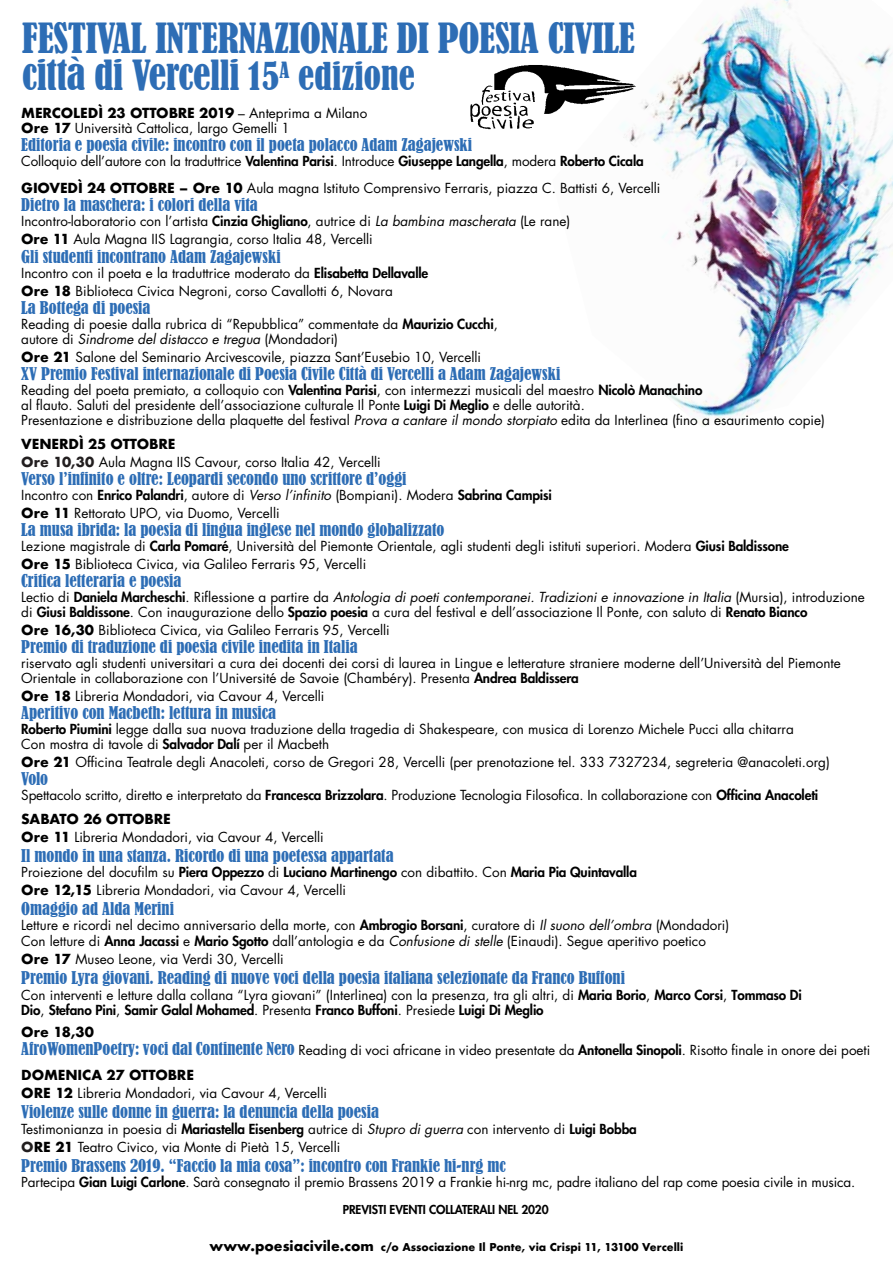
<style>
.page{position:relative;width:893px;height:1263px;background:#fff}
.page>*{position:absolute;margin:0;border:0;box-sizing:border-box;transform-origin:0 0}
.t1{font:condensed 39px/37.5px "Bernard";letter-spacing:-.01em;color:#2d6db5}
.t2{font:condensed 16.5px "Bernard";color:#2d6db5}
.t3{font:13.5px/18px "Futura";color:#000}
.t4{font:800 12px "Futura";letter-spacing:-.01em;color:#000}
.t5{font:700 10.5px "Futura";color:#000}
.s1{font-size:36px}
.s2{font-weight:700}
.s3{font-weight:800}
.s4{font-style:italic}
.s5{font-weight:700;color:#221e1f}
.s6{font-family:"Bernard";font-stretch:condensed;font-size:16.5px;color:#2d6db5}
.s7{font-size:13.5px}
</style>
<div class="page">
<img style="left:640px;top:0;width:253px;height:426px">
<img style="left:470px;top:65px;width:170px;height:77px">
<h1 class="t1" style="left:22px;top:20px;width:614px">FESTIVAL INTERNAZIONALE DI POESIA CIVILE città di Vercelli <span class="s1">15</span><sup>A</sup> <span class="s1">edizione</span></h1>
<p class="t3" style="left:21px;top:105px;width:347px;line-height:15px"><span class="s2">MERCOLEDÌ 23 OTTOBRE 2019</span> – Anteprima a Milano<br><span class="s2">Ore 17</span> Università Cattolica, largo Gemelli 1</p>
<p class="t2" style="left:21px;top:135px;width:452px">Editoria e poesia civile: incontro con il poeta polacco Adam Zagajewski</p>
<p class="t3" style="left:21px;top:147px;width:641px;line-height:27px">Colloquio dell’autore con la traduttrice <span class="s3">Valentina Parisi</span>. Introduce <span class="s3">Giuseppe Langella</span>, modera <span class="s3">Roberto Cicala<br></span><span class="s2">GIOVEDÌ 24 OTTOBRE – Ore 10</span> Aula magna Istituto Comprensivo Ferraris, piazza C. Battisti 6, Vercelli</p>
<p class="t2" style="left:21px;top:195px;width:238px">Dietro la maschera: i colori della vita</p>
<p class="t3" style="left:21px;top:211px;width:551px">Incontro-laboratorio con l’artista <span class="s3">Cinzia Ghigliano</span>, autrice di <span class="s4">La bambina mascherata</span> (Le rane)<br><span class="s2">Ore 11</span> Aula Magna IIS Lagrangia, corso Italia 48, Vercelli</p>
<p class="t2" style="left:21px;top:247px;width:261px">Gli studenti incontrano Adam Zagajewski</p>
<p class="t3" style="left:21px;top:264px;width:408px">Incontro con il poeta e la traduttrice moderato da <span class="s3">Elisabetta Dellavalle<br></span><span class="s2">Ore 18</span> Biblioteca Civica Negroni, corso Cavallotti 6, Novara</p>
<p class="t2" style="left:21px;top:298px;width:131px">La Bottega di poesia</p>
<p class="t3" style="left:21px;top:317px;width:478px;line-height:15px">Reading di poesie dalla rubrica di “Repubblica” commentate da <span class="s3">Maurizio Cucchi</span>, autore di <span class="s4">Sindrome del distacco e tregua</span> (Mondadori)</p>
<p class="t3" style="left:21px;top:348px;width:461px"><span class="s2">Ore 21</span> Salone del Seminario Arcivescovile, piazza Sant’Eusebio 10, Vercelli</p>
<p class="t2" style="left:21px;top:364px;width:541px">XV Premio Festival internazionale di Poesia Civile Città di Vercelli a Adam Zagajewski</p>
<p class="t3" style="left:21px;top:383px;width:805px;line-height:15px">Reading del poeta premiato, a colloquio con <span class="s3">Valentina Parisi</span>, con intermezzi musicali del maestro <span class="s3">Nicolò Manachino<br></span>al flauto. Saluti del presidente dell’associazione culturale Il Ponte <span class="s3">Luigi Di Meglio</span> e delle autorità.<br>Presentazione e distribuzione della plaquette del festival <span class="s4">Prova a cantare il mondo storpiato</span> edita da Interlinea (fino a esaurimento copie)</p>
<p class="t3" style="left:21px;top:435px;width:361px"><span class="s2">VENERDÌ 25 OTTOBRE<br></span><span class="s5">Ore 10,30</span> Aula Magna IIS Cavour, corso Italia 42, Vercelli</p>
<p class="t2" style="left:21px;top:469px;width:387px">Verso l’infinito e oltre: Leopardi secondo uno scrittore d’oggi</p>
<p class="t3" style="left:21px;top:486px;width:532px">Incontro con <span class="s3">Enrico Palandri</span>, autore di <span class="s4">Verso l’infinito</span> (Bompiani). Modera <span class="s3">Sabrina Campisi<br></span><span class="s2">Ore 11</span> Rettorato UPO, via Duomo, Vercelli</p>
<p class="t2" style="left:21px;top:520px;width:425px">La musa ibrida: la poesia di lingua inglese nel mondo globalizzato</p>
<p class="t3" style="left:21px;top:537px;width:769px">Lezione magistrale di <span class="s3">Carla Pomaré</span>, Università del Piemonte Orientale, agli studenti degli istituti superiori. Modera <span class="s3">Giusi Baldissone<br></span><span class="s2">Ore 15</span> Biblioteca Civica, via Galileo Ferraris 95, Vercelli</p>
<p class="t2" style="left:21px;top:571px;width:162px">Critica letteraria e poesia</p>
<p class="t3" style="left:21px;top:590px;width:845px;line-height:15px">Lectio di <span class="s3">Daniela Marcheschi</span>. Riflessione a partire da <span class="s4">Antologia di poeti contemporanei. Tradizioni e innovazione in Italia</span> (Mursia), introduzione di <span class="s3">Giusi Baldissone</span>. Con inaugurazione dello <span class="s3">Spazio poesia</span> a cura del festival e dell’associazione Il Ponte, con saluto di <span class="s3">Renato Bianco</span></p>
<p class="t3" style="left:21px;top:621px;width:370px"><span class="s2">Ore 16,30</span> Biblioteca Civica, via Galileo Ferraris 95, Vercelli</p>
<p class="t2" style="left:21px;top:637px;width:338px">Premio di traduzione di poesia civile inedita in Italia</p>
<p class="t3" style="left:21px;top:656px;width:821px;line-height:15px">riservato agli studenti universitari a cura dei docenti dei corsi di laurea in Lingue e letterature straniere moderne dell’Università del Piemonte<br>Orientale in collaborazione con l’Université de Savoie (Chambéry). Presenta <span class="s3">Andrea Baldissera</span></p>
<p class="t3" style="left:21px;top:687px;width:305px"><span class="s2">Ore 18</span> Libreria Mondadori, via Cavour 4, Vercelli</p>
<p class="t2" style="left:21px;top:703px;width:256px">Aperitivo con Macbeth: lettura in musica</p>
<p class="t3" style="left:21px;top:722px;width:774px;line-height:15px"><span class="s3">Roberto Piumini</span> legge dalla sua nuova traduzione della tragedia di Shakespeare, con musica di Lorenzo Michele Pucci alla chitarra<br>Con mostra di tavole di <span class="s3">Salvador Dalí</span> per il Macbeth</p>
<p class="t3" style="left:21px;top:753px;width:810px"><span class="s2">Ore 21</span> Officina Teatrale degli Anacoleti, corso de Gregori 28, Vercelli (per prenotazione tel. 333 7327234, segreteria @anacoleti.org)</p>
<p class="t2" style="left:21px;top:769px;width:28px">Volo</p>
<p class="t3" style="left:21px;top:783px;width:798px;line-height:24px">Spettacolo scritto, diretto e interpretato da <span class="s3">Francesca Brizzolara</span>. Produzione Tecnologia Filosofica. In collaborazione con <span class="s3">Officina Anacoleti<br></span><span class="s2">SABATO 26 OTTOBRE</span></p>
<p class="t3" style="left:21px;top:828px;width:304px"><span class="s2">Ore 11</span> Libreria Mondadori, via Cavour 4, Vercelli</p>
<p class="t2" style="left:21px;top:846px;width:374px">Il mondo in una stanza. Ricordo di una poetessa appartata</p>
<p class="t3" style="left:21px;top:863px;width:617px">Proiezione del docufilm su <span class="s3">Piera Oppezzo</span> di <span class="s3">Luciano Martinengo</span> con dibattito. Con <span class="s3">Maria Pia Quintavalla<br></span><span class="s2">Ore 12,15</span> Libreria Mondadori, via Cavour 4, Vercelli</p>
<p class="t2" style="left:21px;top:899px;width:154px">Omaggio ad Alda Merini</p>
<p class="t3" style="left:21px;top:917px;width:709px;line-height:16.2px">Letture e ricordi nel decimo anniversario della morte, con <span class="s3">Ambrogio Borsani</span>, curatore di <span class="s4">Il suono dell’ombra</span> (Mondadori)<br>Con letture di <span class="s3">Anna Jacassi</span> e <span class="s3">Mario Sgotto</span> dall’antologia e da <span class="s4">Confusione di stelle</span> (Einaudi). Segue aperitivo poetico</p>
<p class="t3" style="left:21px;top:950px;width:264px"><span class="s2">Ore 17</span> Museo Leone, via Verdi 30, Vercelli</p>
<p class="t2" style="left:21px;top:968px;width:605px">Premio Lyra giovani. Reading di nuove voci della poesia italiana selezionate da Franco Buffoni</p>
<p class="t3" style="left:21px;top:986px;width:782px;line-height:15.8px">Con interventi e letture dalla collana “Lyra giovani” (Interlinea) con la presenza, tra gli altri, di <span class="s3">Maria Borio</span>, <span class="s3">Marco Corsi</span>, <span class="s3">Tommaso Di<br>Dio</span>, <span class="s3">Stefano Pini</span>, <span class="s3">Samir Galal Mohamed</span>. Presenta <span class="s3">Franco Buffoni</span>. Presiede <span class="s3">Luigi Di Meglio</span></p>
<p class="t3" style="left:21px;top:1023px;width:851px"><span class="s2">Ore 18,30<br></span><span class="s6">AfroWomenPoetry: voci dal Continente Nero</span> Reading di voci africane in video presentate da <span class="s3">Antonella Sinopoli</span>. Risotto finale in onore dei poeti</p>
<p class="t3" style="left:21px;top:1066px;width:307px"><span class="s2">DOMENICA 27 OTTOBRE<br>ORE 12</span> Libreria Mondadori, via Cavour 4, Vercelli</p>
<p class="t2" style="left:21px;top:1102px;width:359px">Violenze sulle donne in guerra: la denuncia della poesia</p>
<p class="t3" style="left:21px;top:1120px;width:617px">Testimonianza in poesia di <span class="s3">Mariastella Eisenberg</span> autrice di <span class="s4">Stupro di guerra</span> con intervento di <span class="s3">Luigi Bobba<br></span><span class="s5">O</span><span class="s2">RE 21</span> Teatro Civico, via Monte di Pietà 15, Vercelli</p>
<p class="t2" style="left:21px;top:1156px;width:486px">Premio Brassens 2019. “Faccio la mia cosa”: incontro con Frankie hi-nrg mc</p>
<p class="t3" style="left:21px;top:1173px;width:835px">Partecipa <span class="s3">Gian Luigi Carlone</span>. Sarà consegnato il premio Brassens 2019 a Frankie hi-nrg mc, padre italiano del rap come poesia civile in musica.</p>
<p class="t4" style="left:343px;top:1201px;width:207px">PREVISTI EVENTI COLLATERALI NEL 2020</p>
<p class="t5" style="left:210px;top:1239px;width:475px"><span class="s7">www.poesiacivile.com</span> c/o Associazione Il Ponte, via Crispi 11, 13100 Vercelli</p>
</div>
